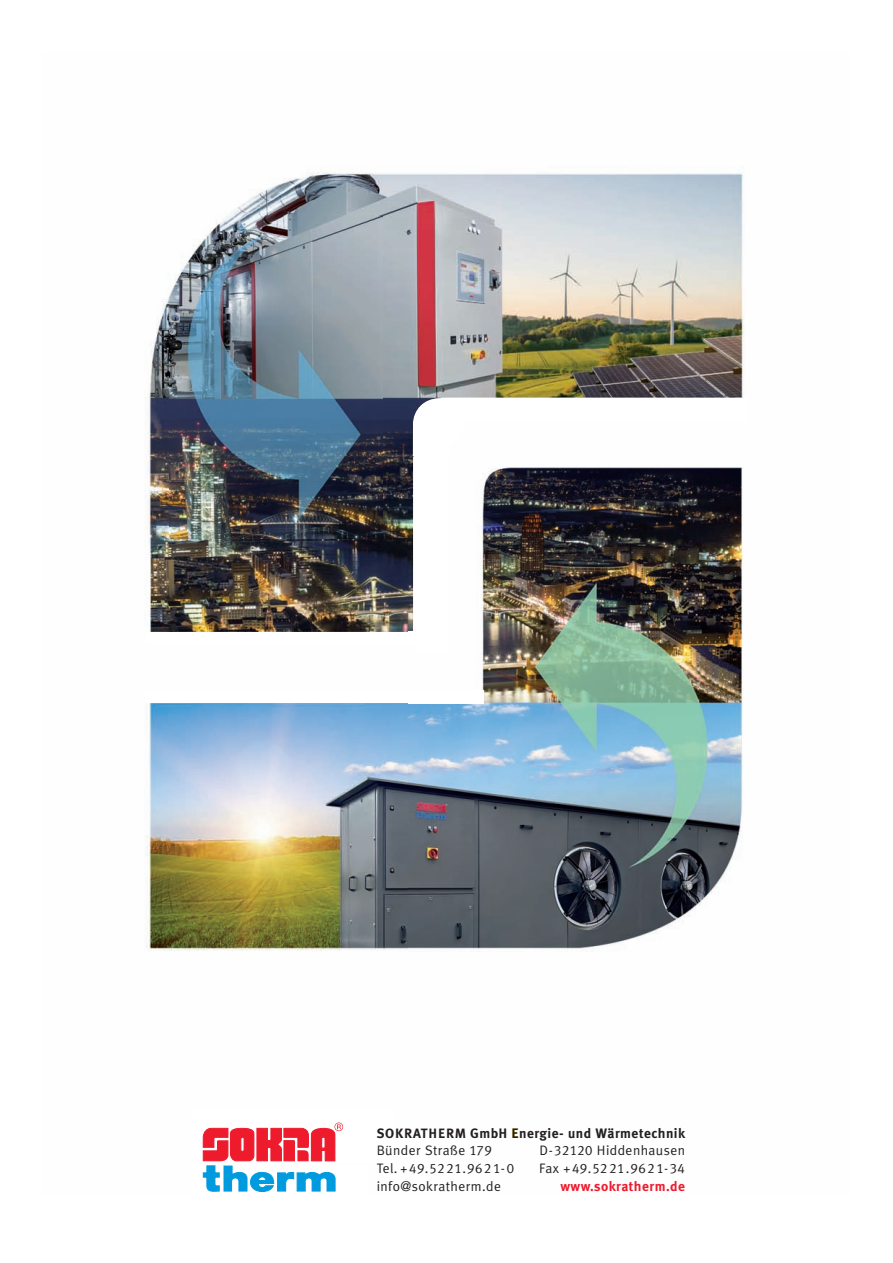
<style>
.page{position:relative;width:893px;height:1263px;background:#fff}
.page>*{position:absolute;margin:0;border:0;box-sizing:border-box;transform-origin:0 0}
.t1{font:13.65px "Meta Plus Normal";letter-spacing:.03em;color:#231f20}
.t2{font:13.65px "Meta Plus Normal Caps";letter-spacing:.03em;color:#231f20}
.t3{font:700 13.65px "Meta Plus";letter-spacing:.035em;color:#231f20}
.t4{font:700 13.65px "Meta Plus";letter-spacing:.035em;color:#ee1b2d}
.s1{font-size:13.5px}
.s2{font-family:"Meta Plus Normal Caps"}
.s3{font-family:"Meta Plus Normal"}
</style>
<div class="page">
<img style="left:145px;top:172px;width:600px;height:779px">
<div style="left:441px;top:398px;width:305px;height:24px;background:#fff"></div>
<div style="left:413px;top:422px;width:36px;height:232px;background:#fff"></div>
<div style="left:145px;top:632px;width:271px;height:13px;background:#fff"></div>
<div style="left:145px;top:690px;width:338px;height:13px;background:#fff"></div>
<svg style="left:203px;top:1122px;width:140px;height:70px"></svg>
<img style="left:170px;top:216px;width:212px;height:322px">
<img style="left:408px;top:456px;width:337px;height:496px">
<img style="left:408px;top:456px;width:5px;height:176px">
<img style="left:413px;top:456px;width:36px;height:198px">
<svg style="left:408px;top:632px;width:8px;height:13px"></svg>
<img style="left:408px;top:690px;width:75px;height:13px">
<div style="left:413px;top:398px;width:51px;height:51px;background:#fff;border-radius:50%"></div>
<p class="t3" style="left:377px;top:1128px;width:310px"><span class="s1">SOKRATHERM</span> GmbH Energie- und Wärmetechnik</p>
<p class="t1" style="left:377px;top:1146px;width:116px">Bünder Straße <span class="s2">179</span></p>
<p class="t2" style="left:377px;top:1160px;width:139px"><span class="s3">Tel. +</span>49.5221.9621-0</p>
<p class="t1" style="left:377px;top:1181px;width:126px">info@sokratherm.de</p>
<p class="t1" style="left:539px;top:1146px;width:147px">D-<span class="s2">32120</span> Hiddenhausen</p>
<p class="t2" style="left:539px;top:1160px;width:147px"><span class="s3">Fax +</span>49.5221.9621-34</p>
<p class="t4" style="left:560px;top:1181px;width:126px">www.sokratherm.de</p>
</div>
